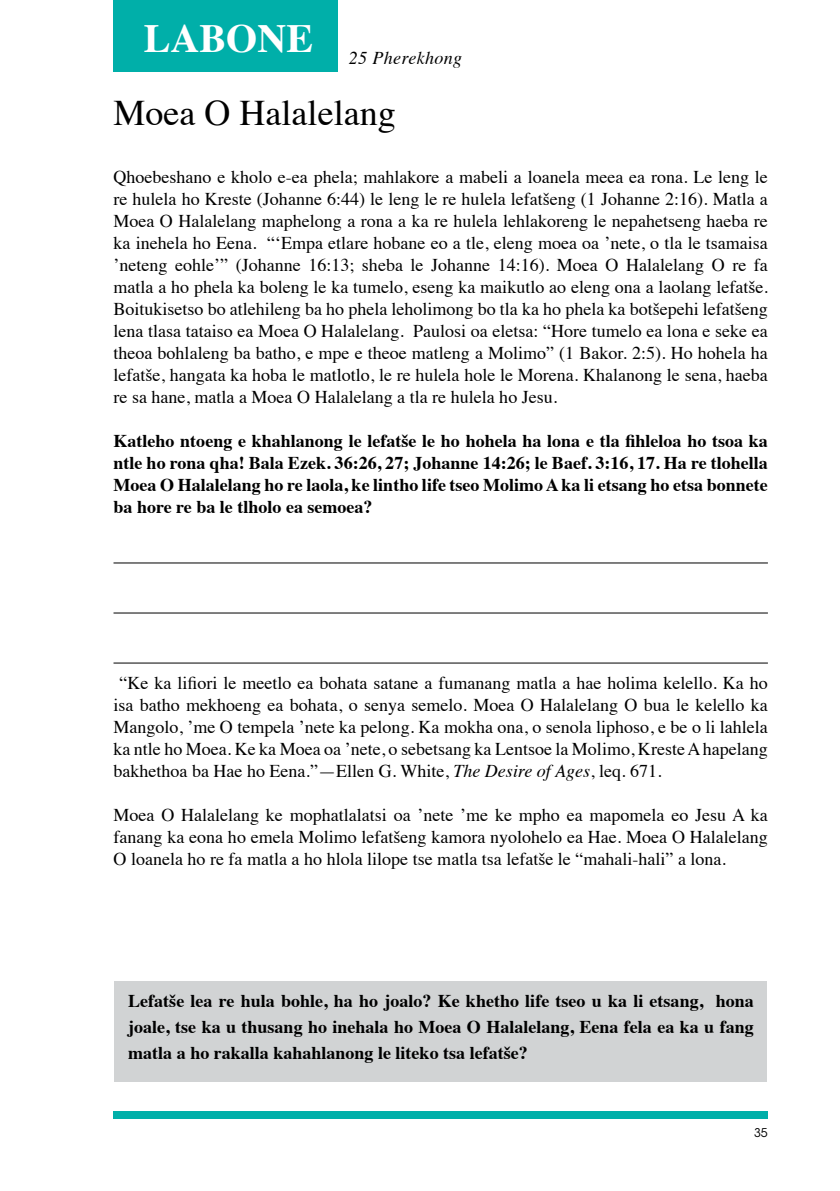
<style>
.page{position:relative;width:840px;height:1191px;background:#fff}
.page>*{position:absolute;margin:0;border:0;box-sizing:border-box;transform-origin:0 0}
.t1{font:700 40px "Times";color:#fff}
.t2{font:36px "Times";color:#000}
.t3{font:18px/22px "Times";color:#000;text-align:justify}
.t4{font:700 18px/22px "Times";color:#000;text-align:justify}
.t5{font:italic 18px "Times";letter-spacing:.02em;color:#000}
.t6{font:12px "ITC Avant Garde Std";color:#000}
.s1{font-style:italic}
</style>
<div class="page">
<div style="left:113px;top:1111px;width:654px;height:8px;background:#00afa9"></div>
<div style="left:113px;top:0;width:225px;height:71px;background:#00afa9"></div>
<hr style="left:113px;top:612px;width:654px;height:1px;background:#000">
<hr style="left:113px;top:662px;width:654px;height:1px;background:#000">
<hr style="left:113px;top:562px;width:654px;height:1px;background:#000">
<div style="left:114px;top:980px;width:652px;height:101px;background:#d1d3d4"></div>
<h1 class="t1" style="left:144px;top:0;width:170px">LABONE</h1>
<p class="t5" style="left:349px;top:42px;width:115px">25 Pherekhong</p>
<h2 class="t2" style="left:113px;top:80px;width:283px">Moea O Halalelang</h2>
<p class="t3" style="left:113px;top:165px;width:655px">Qhoebeshano e kholo e-ea phela; mahlakore a mabeli a loanela meea ea rona. Le leng le re hulela ho Kreste (Johanne 6:44) le leng le re hulela lefatšeng (1 Johanne 2:16). Matla a Moea O Halalelang maphelong a rona a ka re hulela lehlakoreng le nepahetseng haeba re ka inehela ho Eena. “‘Empa etlare hobane eo a tle, eleng moea oa ’nete, o tla le tsamaisa ’neteng eohle’” (Johanne 16:13; sheba le Johanne 14:16). Moea O Halalelang O re fa matla a ho phela ka boleng le ka tumelo, eseng ka maikutlo ao eleng ona a laolang lefatše.<br>Boitukisetso bo atlehileng ba ho phela leholimong bo tla ka ho phela ka botšepehi lefatšeng lena tlasa tataiso ea Moea O Halalelang. Paulosi oa eletsa: “Hore tumelo ea lona e seke ea theoa bohlaleng ba batho, e mpe e theoe matleng a Molimo” (1 Bakor. 2:5). Ho hohela ha lefatše, hangata ka hoba le matlotlo, le re hulela hole le Morena. Khalanong le sena, haeba re sa hane, matla a Moea O Halalelang a tla re hulela ho Jesu.</p>
<p class="t4" style="left:113px;top:428px;width:655px">Katleho ntoeng e khahlanong le lefatše le ho hohela ha lona e tla fihleloa ho tsoa ka ntle ho rona qha! Bala Ezek. 36:26, 27; Johanne 14:26; le Baef. 3:16, 17. Ha re tlohella Moea O Halalelang ho re laola, ke lintho life tseo Molimo A ka li etsang ho etsa bonnete ba hore re ba le tlholo ea semoea?</p>
<p class="t3" style="left:113px;top:671px;width:655px;text-indent:6px">“Ke ka lifiori le meetlo ea bohata satane a fumanang matla a hae holima kelello. Ka ho isa batho mekhoeng ea bohata, o senya semelo. Moea O Halalelang O bua le kelello ka Mangolo, ’me O tempela ’nete ka pelong. Ka mokha ona, o senola liphoso, e be o li lahlela ka ntle ho Moea. Ke ka Moea oa ’nete, o sebetsang ka Lentsoe la Molimo, Kreste A hapelang bakhethoa ba Hae ho Eena.”—Ellen G. White, <span class="s1">The Desire of Ages</span>, leq. 671.</p>
<p class="t3" style="left:113px;top:803px;width:655px">Moea O Halalelang ke mophatlalatsi oa ’nete ’me ke mpho ea mapomela eo Jesu A ka fanang ka eona ho emela Molimo lefatšeng kamora nyolohelo ea Hae. Moea O Halalelang O loanela ho re fa matla a ho hlola lilope tse matla tsa lefatše le “mahali-hali” a lona.</p>
<p class="t4" style="left:128px;top:986px;width:626px;line-height:26px">Lefatše lea re hula bohle, ha ho joalo? Ke khetho life tseo u ka li etsang, hona joale, tse ka u thusang ho inehala ho Moea O Halalelang, Eena fela ea ka u fang matla a ho rakalla kahahlanong le liteko tsa lefatše?</p>
<p class="t6" style="left:753px;top:1125px;width:15px">35</p>
</div>
